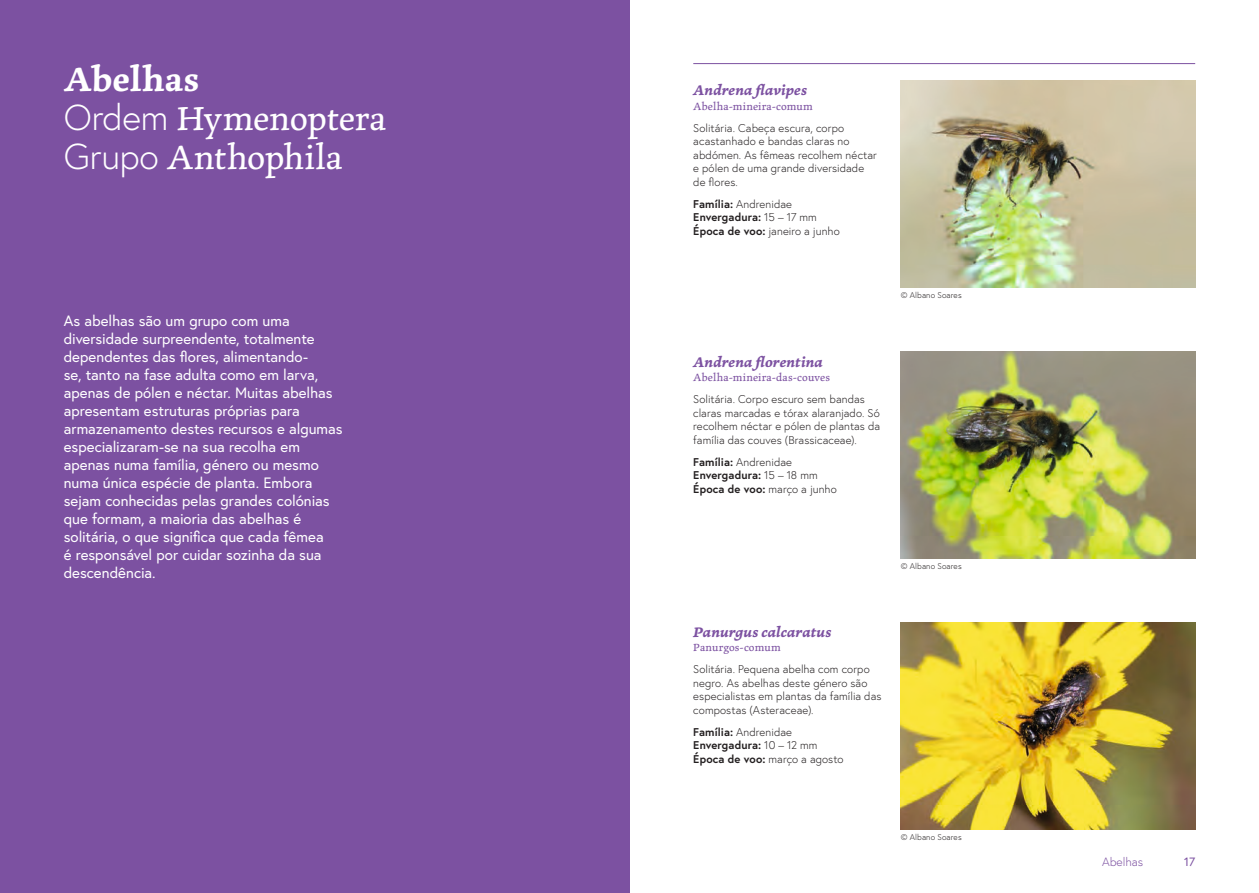
<style>
.page{position:relative;width:1259px;height:893px;background:#fff}
.page>*{position:absolute;margin:0;border:0;box-sizing:border-box;transform-origin:0 0}
.t1{font:36px "Marco";letter-spacing:-.01em;color:#fff}
.t2{font:700 36px "Marco";letter-spacing:.005em;color:#fff}
.t3{font:15px/18px "Europa";letter-spacing:-.005em;color:#fff}
.t4{font:italic 700 15px "Marco";letter-spacing:.005em;color:#7c51a1}
.t5{font:300 12px "Europa";color:#7c51a1}
.t6{font:12px "Europa";color:#7c51a1}
.t7{font:300 11.25px/13.5px "Europa";letter-spacing:.01em;color:#231f20}
.t8{font:700 11.25px "Europa";letter-spacing:.01em;color:#231f20}
.t9{font:11.25px "Marco";letter-spacing:.02em;color:#7c51a1}
.t10{font:300 8.25px "Europa";letter-spacing:.015em;color:#231f20}
.s1{font-family:"Europa";font-weight:300}
.s2{font-weight:700}
.s3{font-weight:300}
</style>
<div class="page">
<hr style="left:693px;top:63px;width:502px;height:1px;background:#7c51a1">
<div style="left:0;top:0;width:629px;height:893px;background:#7c51a1"></div>
<img style="left:901px;top:81px;width:294px;height:207px">
<img style="left:901px;top:622px;width:294px;height:207px">
<img style="left:901px;top:351px;width:294px;height:207px">
<p class="t2" style="left:64px;top:57px;width:137px">Abelhas</p>
<p class="t1" style="left:64px;top:96px;width:324px"><span class="s1">Ordem</span> Hymenoptera</p>
<p class="t1" style="left:64px;top:135px;width:280px"><span class="s1">Grupo</span> Anthophila</p>
<p class="t3" style="left:64px;top:312px;width:280px">As abelhas são um grupo com uma diversidade surpreendente, totalmente dependentes das flores, alimentando-<br>se, tanto na fase adulta como em larva, apenas de pólen e néctar. Muitas abelhas apresentam estruturas próprias para armazenamento destes recursos e algumas especializaram-se na sua recolha em apenas numa família, género ou mesmo numa única espécie de planta. Embora sejam conhecidas pelas grandes colónias que formam, a maioria das abelhas é solitária, o que significa que cada fêmea<br>é responsável por cuidar sozinha da sua descendência.</p>
<p class="t4" style="left:693px;top:79px;width:115px">Andrena flavipes</p>
<p class="t9" style="left:693px;top:99px;width:121px">Abelha-mineira-comum</p>
<p class="t7" style="left:693px;top:121px;width:185px">Solitária. Cabeça escura, corpo acastanhado e bandas claras no abdómen. As fêmeas recolhem néctar e pólen de uma grande diversidade de flores.</p>
<p class="t7" style="left:693px;top:197px;width:100px"><span class="s2">Família:</span> Andrenidae</p>
<p class="t8" style="left:693px;top:210px;width:125px">Envergadura: <span class="s3">15 – 17 mm</span></p>
<p class="t7" style="left:693px;top:224px;width:148px"><span class="s2">Época de voo:</span> janeiro a junho</p>
<p class="t10" style="left:901px;top:290px;width:62px">© Albano Soares</p>
<p class="t4" style="left:693px;top:350px;width:131px">Andrena florentina</p>
<p class="t9" style="left:693px;top:371px;width:138px">Abelha-mineira-das-couves</p>
<p class="t7" style="left:693px;top:393px;width:188px">Solitária. Corpo escuro sem bandas claras marcadas e tórax alaranjado. Só recolhem néctar e pólen de plantas da família das couves (Brassicaceae).</p>
<p class="t7" style="left:693px;top:455px;width:100px"><span class="s2">Família:</span> Andrenidae</p>
<p class="t8" style="left:693px;top:468px;width:126px">Envergadura: <span class="s3">15 – 18 mm</span></p>
<p class="t8" style="left:693px;top:481px;width:145px">Época de voo: <span class="s3">março a junho</span></p>
<p class="t10" style="left:901px;top:561px;width:62px">© Albano Soares</p>
<p class="t4" style="left:693px;top:620px;width:140px">Panurgus calcaratus</p>
<p class="t9" style="left:693px;top:641px;width:89px">Panurgos-comum</p>
<p class="t7" style="left:693px;top:662px;width:190px">Solitária. Pequena abelha com corpo negro. As abelhas deste género são especialistas em plantas da família das compostas (Asteraceae).</p>
<p class="t7" style="left:693px;top:725px;width:100px"><span class="s2">Família:</span> Andrenidae</p>
<p class="t8" style="left:693px;top:737px;width:126px">Envergadura: <span class="s3">10 – 12 mm</span></p>
<p class="t7" style="left:693px;top:752px;width:152px"><span class="s2">Época de voo:</span> março a agosto</p>
<p class="t10" style="left:901px;top:832px;width:62px">© Albano Soares</p>
<p class="t5" style="left:1102px;top:854px;width:43px">Abelhas</p>
<p class="t6" style="left:1184px;top:854px;width:12px">17</p>
</div>
